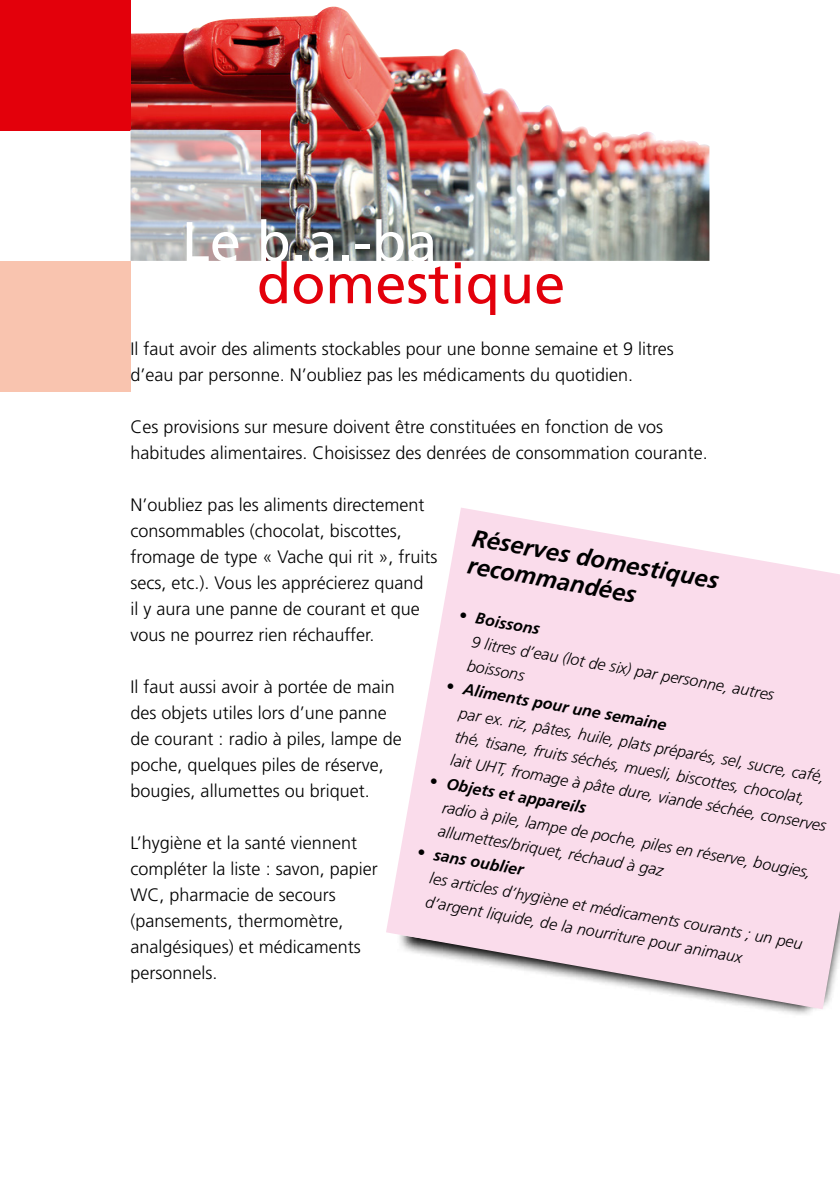
<style>
.page{position:relative;width:840px;height:1191px;background:#fff}
.page>*{position:absolute;margin:0;border:0;box-sizing:border-box;transform-origin:0 0}
.t1{font:56px "Frutiger";color:#e3000b}
.t2{font:56px "Frutiger";color:#fff}
.t3{font:italic 700 24px/28px "Frutiger";color:#000}
.t4{font:300 18px/26px "Frutiger";color:#000}
.t5{font:italic 300 16px/24px "Frutiger";color:#000}
.t6{font:italic 700 16px "Frutiger";color:#000}
.s1{font-weight:700}
</style>
<div class="page">
<img style="left:130px;top:7px;width:579px;height:254px">
<div style="left:0;top:261px;width:130px;height:130px;background:#f9c4af"></div>
<div style="left:0;top:0;width:130px;height:130px;background:#e3000b"></div>
<svg style="left:130px;top:130px;width:131px;height:131px;background:#c6bfc2"></svg>
<svg style="left:386px;top:507px;width:453px;height:502px;fill:#fadceb"></svg>
<h1 class="t2" style="left:182px;top:209px;width:257px">Le b.a.-ba</h1>
<h1 class="t1" style="left:257px;top:251px;width:310px">domestique</h1>
<p class="t4" style="left:130px;top:336px;width:544px">Il faut avoir des aliments stockables pour une bonne semaine et 9 litres d’eau par personne. N’oubliez pas les médicaments du quotidien.</p>
<p class="t4" style="left:130px;top:414px;width:578px">Ces provisions sur mesure doivent être constituées en fonction de vos habitudes alimentaires. Choisissez des denrées de consommation courante.</p>
<p class="t4" style="left:130px;top:492px;width:308px">N’oubliez pas les aliments directement consommables (chocolat, biscottes, fromage de type « Vache qui rit », fruits secs, etc.). Vous les apprécierez quand<br>il y aura une panne de courant et que vous ne pourrez rien réchauffer.</p>
<p class="t4" style="left:130px;top:674px;width:273px">Il faut aussi avoir à portée de main des objets utiles lors d’une panne de courant : radio à piles, lampe de poche, quelques piles de réserve, bougies, allumettes ou briquet.</p>
<p class="t4" style="left:130px;top:830px;width:249px">L’hygiène et la santé viennent compléter la liste : savon, papier<br>WC, pharmacie de secours (pansements, thermomètre, analgésiques) et médicaments personnels.</p>
<h2 class="t3" style="left:475px;top:523px;width:251px;rotate:10deg">Réserves domestiques recommandées</h2>
<p class="t6" style="left:460px;top:605px;width:83px;rotate:10deg">• Boissons</p>
<p class="t5" style="left:473px;top:630px;width:308px;rotate:10deg">9 litres d’eau (lot de six) par personne, autres boissons</p>
<p class="t5" style="left:465px;top:677px;width:382px;text-indent:-17px;rotate:10deg">• <span class="s1">Aliments pour une semaine<br></span>par ex. riz, pâtes, huile, plats préparés, sel, sucre, café, thé, tisane, fruits séchés, muesli, biscottes, chocolat,<br>lait UHT, fromage à pâte dure, viande séchée, conserves</p>
<p class="t5" style="left:448px;top:772px;width:375px;text-indent:-17px;rotate:10deg">• <span class="s1">Objets et appareils<br></span>radio à pile, lampe de poche, piles en réserve, bougies, allumettes/briquet, réchaud à gaz</p>
<p class="t5" style="left:436px;top:842px;width:379px;text-indent:-17px;rotate:10deg">• <span class="s1">sans oublier<br></span>les articles d’hygiène et médicaments courants ; un peu d’argent liquide, de la nourriture pour animaux</p>
</div>
